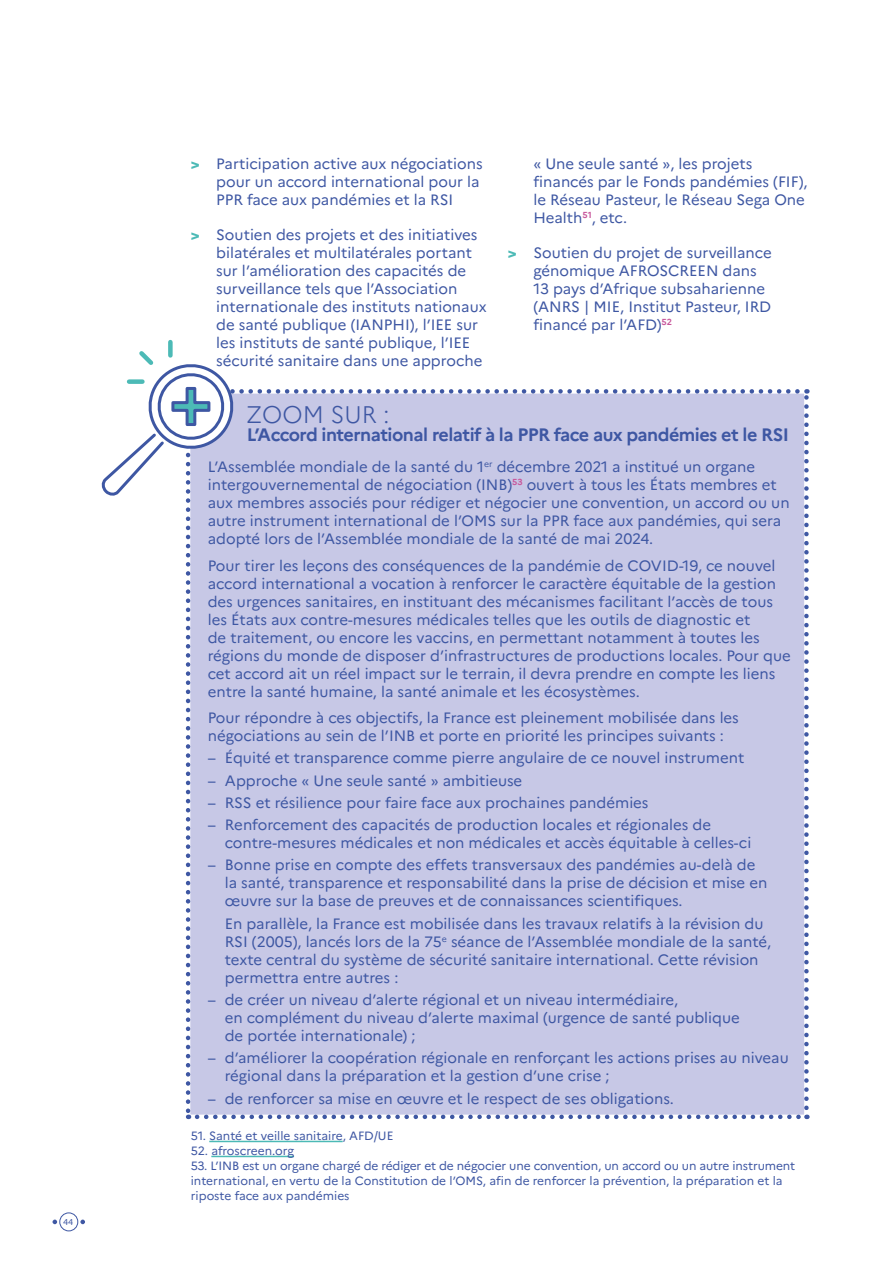
<style>
.page{position:relative;width:893px;height:1263px;background:#fff}
.page>*{position:absolute;margin:0;border:0;box-sizing:border-box;transform-origin:0 0}
.corps_texte{font:300 24px "Marianne";color:#3e57a3}
.corps_texte-2{font:700 18px "Marianne";letter-spacing:-.03em;color:#3e57a3}
.corps_texte-3{font:15px/18px "Marianne";color:#3e57a3}
.notes_bas_de_page{font:12px/15px "Marianne";letter-spacing:-.005em;color:#3e57a3}
.t1{font:8.4px "Marianne";color:#3e57a3}
.s1{font-weight:800;color:#4cbab6}
</style>
<div class="page">
<div style="left:60px;top:1213px;width:18px;height:18px;border:1px solid #3e57a3;border-radius:50%"></div>
<svg style="left:80px;top:1219px;width:5px;height:5px"></svg>
<svg style="left:53px;top:1219px;width:4px;height:5px"></svg>
<hr style="left:209px;top:1141px;width:134px;height:1px;background:#4cbab6">
<hr style="left:211px;top:1156px;width:83px;height:1px;background:#4cbab6">
<svg style="left:101px;top:340px;width:708px;height:779px"></svg>
<p class="t1" style="left:63px;top:1215px;width:12px">44</p>
<p class="corps_texte-3" style="left:216px;top:153px;width:268px;text-indent:-26px"><span class="s1">&gt;</span> Participation active aux négociations pour un accord international pour la<br>PPR face aux pandémies et la RSI</p>
<p class="corps_texte-3" style="left:216px;top:224px;width:272px;text-indent:-26px"><span class="s1">&gt;</span> Soutien des projets et des initiatives bilatérales et multilatérales portant sur l’amélioration des capacités de surveillance tels que l’Association internationale des instituts nationaux de santé publique (IANPHI), l’IEE sur les instituts de santé publique, l’IEE sécurité sanitaire dans une approche</p>
<p class="corps_texte-3" style="left:533px;top:153px;width:276px">« Une seule santé », les projets financés par le Fonds pandémies (FIF), le Réseau Pasteur, le Réseau Sega One<br>Health<sup>51</sup>, etc.</p>
<p class="corps_texte-3" style="left:533px;top:242px;width:240px;text-indent:-26px"><span class="s1">&gt;</span> Soutien du projet de surveillance génomique AFROSCREEN dans<br>13 pays d’Afrique subsaharienne (ANRS | MIE, Institut Pasteur, IRD financé par l’AFD)<sup>52</sup></p>
<p class="corps_texte" style="left:247px;top:396px;width:145px">ZOOM SUR :</p>
<p class="corps_texte-2" style="left:247px;top:424px;width:544px">L’Accord international relatif à la PPR face aux pandémies et le RSI</p>
<p class="corps_texte-3" style="left:208px;top:457px;width:583px">L’Assemblée mondiale de la santé du 1<sup>er</sup> décembre 2021 a institué un organe intergouvernemental de négociation (INB)<sup>53</sup> ouvert à tous les États membres et aux membres associés pour rédiger et négocier une convention, un accord ou un autre instrument international de l’OMS sur la PPR face aux pandémies, qui sera adopté lors de l’Assemblée mondiale de la santé de mai 2024.</p>
<p class="corps_texte-3" style="left:208px;top:555px;width:585px">Pour tirer les leçons des conséquences de la pandémie de COVID-19, ce nouvel accord international a vocation à renforcer le caractère équitable de la gestion des urgences sanitaires, en instituant des mécanismes facilitant l’accès de tous les États aux contre-mesures médicales telles que les outils de diagnostic et<br>de traitement, ou encore les vaccins, en permettant notamment à toutes les régions du monde de disposer d’infrastructures de productions locales. Pour que cet accord ait un réel impact sur le terrain, il devra prendre en compte les liens entre la santé humaine, la santé animale et les écosystèmes.</p>
<p class="corps_texte-3" style="left:208px;top:708px;width:533px">Pour répondre à ces objectifs, la France est pleinement mobilisée dans les négociations au sein de l’INB et porte en priorité les principes suivants :</p>
<p class="corps_texte-3" style="left:208px;top:748px;width:538px">– Équité et transparence comme pierre angulaire de ce nouvel instrument</p>
<p class="corps_texte-3" style="left:208px;top:770px;width:316px">– Approche « Une seule santé » ambitieuse</p>
<p class="corps_texte-3" style="left:208px;top:792px;width:442px">– RSS et résilience pour faire face aux prochaines pandémies</p>
<p class="corps_texte-3" style="left:225px;top:815px;width:528px;text-indent:-17px">– Renforcement des capacités de production locales et régionales de contre-mesures médicales et non médicales et accès équitable à celles-ci</p>
<p class="corps_texte-3" style="left:225px;top:855px;width:544px;text-indent:-17px">– Bonne prise en compte des effets transversaux des pandémies au-delà de la santé, transparence et responsabilité dans la prise de décision et mise en œuvre sur la base de preuves et de connaissances scientifiques.</p>
<p class="corps_texte-3" style="left:225px;top:913px;width:548px">En parallèle, la France est mobilisée dans les travaux relatifs à la révision du RSI (2005), lancés lors de la 75<sup>e</sup> séance de l’Assemblée mondiale de la santé, texte central du système de sécurité sanitaire international. Cette révision permettra entre autres :</p>
<p class="corps_texte-3" style="left:225px;top:989px;width:517px;text-indent:-17px">– de créer un niveau d’alerte régional et un niveau intermédiaire,<br>en complément du niveau d’alerte maximal (urgence de santé publique de portée internationale) ;</p>
<p class="corps_texte-3" style="left:225px;top:1048px;width:565px;text-indent:-17px">– d’améliorer la coopération régionale en renforçant les actions prises au niveau régional dans la préparation et la gestion d’une crise ;</p>
<p class="corps_texte-3" style="left:208px;top:1088px;width:468px">– de renforcer sa mise en œuvre et le respect de ses obligations.</p>
<p class="notes_bas_de_page" style="left:191px;top:1127px;width:204px">51. Santé et veille sanitaire, AFD/UE</p>
<p class="notes_bas_de_page" style="left:191px;top:1142px;width:105px">52. afroscreen.org</p>
<p class="notes_bas_de_page" style="left:191px;top:1157px;width:606px">53. L’INB est un organe chargé de rédiger et de négocier une convention, un accord ou un autre instrument international, en vertu de la Constitution de l’OMS, afin de renforcer la prévention, la préparation et la riposte face aux pandémies</p>
</div>
